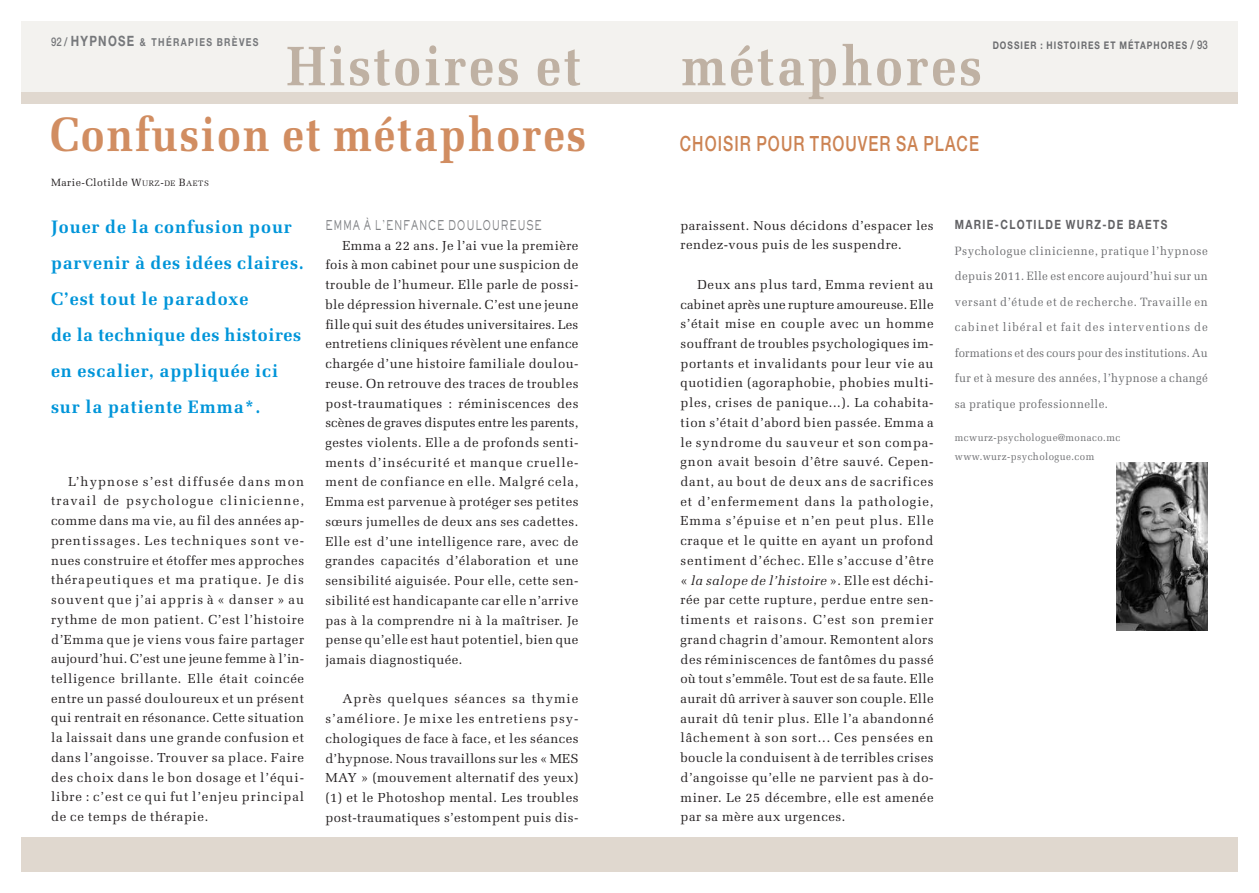
<style>
.page{position:relative;width:1259px;height:893px;background:#fff}
.page>*{position:absolute;margin:0;border:0;box-sizing:border-box;transform-origin:0 0}
.t1{font:700 55.5px "Melior";letter-spacing:.055em;color:#bfb1a3;scale:.91 1}
.t2{font:700 48px "Melior";letter-spacing:.045em;color:#d18d61;scale:.9 1}
.t3{font:500 21px "Helvetica Neue";letter-spacing:.065em;color:#cc8353;scale:.75 1}
.t4{font:700 18px/36px "Melior";letter-spacing:.05em;color:#0095d9}
.t5{font:500 13.2px "AT Sackers Gothic";letter-spacing:.08em;color:#808285;scale:.66 1}
.t6{font:13.05px/19.8px "Melior";letter-spacing:.035em;color:#231f20;text-align:justify}
.t7{font:700 12.75px "Helvetica Neue";letter-spacing:.135em;color:#636366;scale:.8 1}
.t8{font:12px/25.5px "Melior";letter-spacing:.035em;color:#6c6d70;text-align:justify;scale:.95 1}
.t9{font:700 10.95px "Helvetica Neue";letter-spacing:.155em;color:#76787b;scale:.8 1}
.t10{font:700 10.5px "Helvetica Neue";letter-spacing:.12em;color:#6c6d70;scale:.8 1}
.t11{font:10.5px "Melior";letter-spacing:.05em;color:#231f20}
.t12{font:10.2px/19.5px "Melior";letter-spacing:.045em;color:#6c6d70;scale:.95 1}
.s1{font-weight:500;font-size:12px}
.s2{font-size:14.25px}
.s3{font-size:7.8px}
.s4{font-style:italic}
</style>
<div class="page">
<div style="left:21px;top:838px;width:1216px;height:34px;background:#e0d8cf"></div>
<div style="left:21px;top:82px;width:1216px;height:22px;background:#e0d8cf"></div>
<div style="left:21px;top:21px;width:1216px;height:70px;background:#f3f2ef"></div>
<img style="left:1116px;top:462px;width:92px;height:168px">
<p class="t9" style="left:51px;top:38px;width:261px"><span class="s1">92/</span> <span class="s2">HYPNOSE</span> &amp; THÉRAPIES BRÈVES</p>
<h1 class="t1" style="left:287px;top:34px;width:325px">Histoires et</h1>
<h1 class="t1" style="left:681px;top:34px;width:331px">métaphores</h1>
<h2 class="t2" style="left:50px;top:106px;width:597px">Confusion et métaphores</h2>
<p class="t11" style="left:51px;top:177px;width:159px">Marie-Clotilde W<span class="s3">URZ</span>-<span class="s3">DE</span> B<span class="s3">AETS</span></p>
<h3 class="t3" style="left:680px;top:136px;width:400px">CHOISIR POUR TROUVER SA PLACE</h3>
<p class="t10" style="left:992px;top:42px;width:270px">DOSSIER : HISTOIRES ET MÉTAPHORES <span class="s1">/ 93</span></p>
<h3 class="t4" style="left:51px;top:209px;width:254px">Jouer de la confusion pour parvenir à des idées claires.<br>C’est tout le paradoxe<br>de la technique des histoires en escalier, appliquée ici sur la patiente Emma*.</h3>
<p class="t6" style="left:51px;top:471px;width:255px;text-indent:17px">L’hypnose s’est diffusée dans mon travail de psychologue clinicienne, comme dans ma vie, au fil des années ap&shy;prentissages. Les techniques sont ve&shy;nues construire et étoffer mes approches thérapeutiques et ma pratique. Je dis souvent que j’ai appris à « danser » au rythme de mon patient. C’est l’histoire d’Emma que je viens vous faire partager aujourd’hui. C’est une jeune femme à l’in&shy;telligence brillante. Elle était coincée entre un passé douloureux et un présent qui rentrait en résonance. Cette situation la laissait dans une grande confusion et dans l’angoisse. Trouver sa place. Faire des choix dans le bon dosage et l’équi&shy;libre : c’est ce qui fut l’enjeu principal de ce temps de thérapie.</p>
<p class="t5" style="left:325px;top:220px;width:330px">EMMA À L’ENFANCE DOULOUREUSE</p>
<p class="t6" style="left:325px;top:235px;width:255px;text-indent:17px">Emma a 22 ans. Je l’ai vue la première fois à mon cabinet pour une suspicion de trouble de l’humeur. Elle parle de possi&shy;ble dépression hivernale. C’est une jeune fille qui suit des études universitaires. Les entretiens cliniques révèlent une enfance chargée d’une histoire familiale doulou&shy;reuse. On retrouve des traces de troubles post-traumatiques : réminiscences des scènes de graves disputes entre les parents, gestes violents. Elle a de profonds senti&shy;ments d’insécurité et manque cruelle&shy;ment de confiance en elle. Malgré cela, Emma est parvenue à protéger ses petites sœurs jumelles de deux ans ses cadettes.<br>Elle est d’une intelligence rare, avec de grandes capacités d’élaboration et une sensibilité aiguisée. Pour elle, cette sen&shy;sibilité est handicapante car elle n’arrive pas à la comprendre ni à la maîtriser. Je pense qu’elle est haut potentiel, bien que jamais diagnostiquée.</p>
<p class="t6" style="left:325px;top:689px;width:255px;text-indent:17px">Après quelques séances sa thymie s’améliore. Je mixe les entretiens psy&shy;chologiques de face à face, et les séances d’hypnose. Nous travaillons sur les « MES MAY » (mouvement alternatif des yeux) (1) et le Photoshop mental. Les troubles post-traumatiques s’estompent puis dis-</p>
<p class="t6" style="left:680px;top:215px;width:254px">paraissent. Nous décidons d’espacer les rendez-vous puis de les suspendre.</p>
<p class="t6" style="left:680px;top:274px;width:254px;text-indent:17px">Deux ans plus tard, Emma revient au cabinet après une rupture amoureuse. Elle s’était mise en couple avec un homme souffrant de troubles psychologiques im&shy;portants et invalidants pour leur vie au quotidien (agoraphobie, phobies multi&shy;ples, crises de panique...). La cohabita&shy;tion s’était d’abord bien passée. Emma a le syndrome du sauveur et son compa&shy;gnon avait besoin d’être sauvé. Cepen&shy;dant, au bout de deux ans de sacrifices et d’enfermement dans la pathologie, Emma s’épuise et n’en peut plus. Elle craque et le quitte en ayant un profond sentiment d’échec. Elle s’accuse d’être « <span class="s4">la salope de l’histoire</span> ». Elle est déchi&shy;rée par cette rupture, perdue entre sen&shy;timents et raisons. C’est son premier grand chagrin d’amour. Remontent alors des réminiscences de fantômes du passé où tout s’emmêle. Tout est de sa faute. Elle aurait dû arriver à sauver son couple. Elle aurait dû tenir plus. Elle l’a abandonné lâchement à son sort... Ces pensées en boucle la conduisent à de terribles crises d’angoisse qu’elle ne parvient pas à do&shy;miner. Le 25 décembre, elle est amenée par sa mère aux urgences.</p>
<p class="t7" style="left:955px;top:220px;width:267px">MARIE-CLOTILDE WURZ-DE BAETS</p>
<p class="t8" style="left:955px;top:238px;width:268px">Psychologue clinicienne, pratique l’hypnose depuis 2011. Elle est encore aujourd’hui sur un versant d’étude et de recherche. Travaille en cabinet libéral et fait des interventions de formations et des cours pour des institutions. Au fur et à mesure des années, l’hypnose a changé sa pratique professionnelle.</p>
<p class="t12" style="left:955px;top:427px;width:175px">mcwurz-psychologue@monaco.mc www.wurz-psychologue.com</p>
</div>
